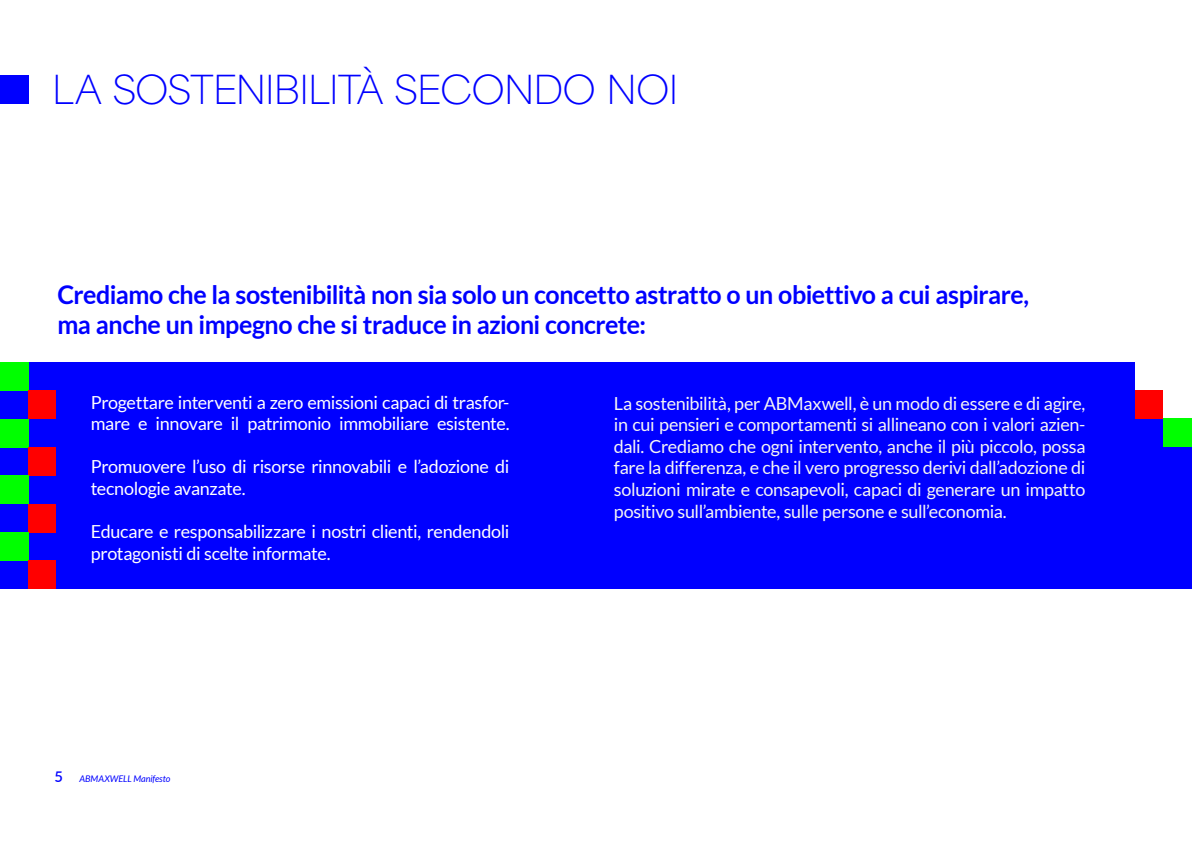
<style>
.page{position:relative;width:1192px;height:842px;background:#fff}
.page>*{position:absolute;margin:0;border:0;box-sizing:border-box;transform-origin:0 0}
.t1{font:100 37.5px "Area Normal";letter-spacing:-.03em;color:#00f}
.t2{font:700 25.75px/30px "Lato";letter-spacing:-.02em;color:#00f}
.t3{font:18px/21.6px "Lato";letter-spacing:-.02em;color:#f5f5f5;text-align:justify}
.t4{font:18px/21.6px "Lato";letter-spacing:-.02em;color:#fff}
.t5{font:italic 9.15px "Lato";letter-spacing:-.005em;color:#00f}
.s1{font-weight:600;font-style:normal;font-size:14.7px}
</style>
<div class="page">
<div style="left:0;top:75px;width:28px;height:28px;background:#00f"></div>
<div style="left:0;top:362px;width:1192px;height:227px;background:#00f"></div>
<div style="left:0;top:362px;width:28px;height:28px;background:#0f0"></div>
<div style="left:29px;top:390px;width:27px;height:28px;background:#f00"></div>
<div style="left:0;top:419px;width:28px;height:28px;background:#0f0"></div>
<div style="left:28px;top:447px;width:27px;height:28px;background:#f00"></div>
<div style="left:0;top:476px;width:28px;height:28px;background:#0f0"></div>
<div style="left:28px;top:504px;width:27px;height:28px;background:#f00"></div>
<div style="left:0;top:532px;width:28px;height:29px;background:#0f0"></div>
<div style="left:28px;top:560px;width:27px;height:29px;background:#f00"></div>
<div style="left:1135px;top:362px;width:57px;height:57px;background:#fff"></div>
<div style="left:1135px;top:390px;width:29px;height:29px;background:#f00"></div>
<div style="left:1164px;top:419px;width:28px;height:28px;background:#0f0"></div>
<h1 class="t1" style="left:52px;top:69px;width:628px">LA SOSTENIBILITÀ SECONDO NOI</h1>
<h2 class="t2" style="left:57px;top:279px;width:973px">Crediamo che la sostenibilità non sia solo un concetto astratto o un obiettivo a cui aspirare, ma anche un impegno che si traduce in azioni concrete:</h2>
<p class="t4" style="left:91px;top:391px;width:420px">Progettare interventi a zero emissioni capaci di trasfor&shy;mare e innovare il patrimonio immobiliare esistente.</p>
<p class="t4" style="left:91px;top:456px;width:420px">Promuovere l’uso di risorse rinnovabili e l’adozione di tecnologie avanzate.</p>
<p class="t4" style="left:91px;top:521px;width:420px">Educare e responsabilizzare i nostri clienti, rendendoli protagonisti di scelte informate.</p>
<p class="t5" style="left:55px;top:776px;width:117px"><span class="s1">5</span> ABMAXWELL Manifesto</p>
<p class="t3" style="left:614px;top:392px;width:473px">La sostenibilità, per ABMaxwell, è un modo di essere e di agire, in cui pensieri e comportamenti si allineano con i valori azien&shy;dali. Crediamo che ogni intervento, anche il più piccolo, possa fare la differenza, e che il vero progresso derivi dall’adozione di soluzioni mirate e consapevoli, capaci di generare un impatto positivo sull’ambiente, sulle persone e sull’economia.</p>
</div>
